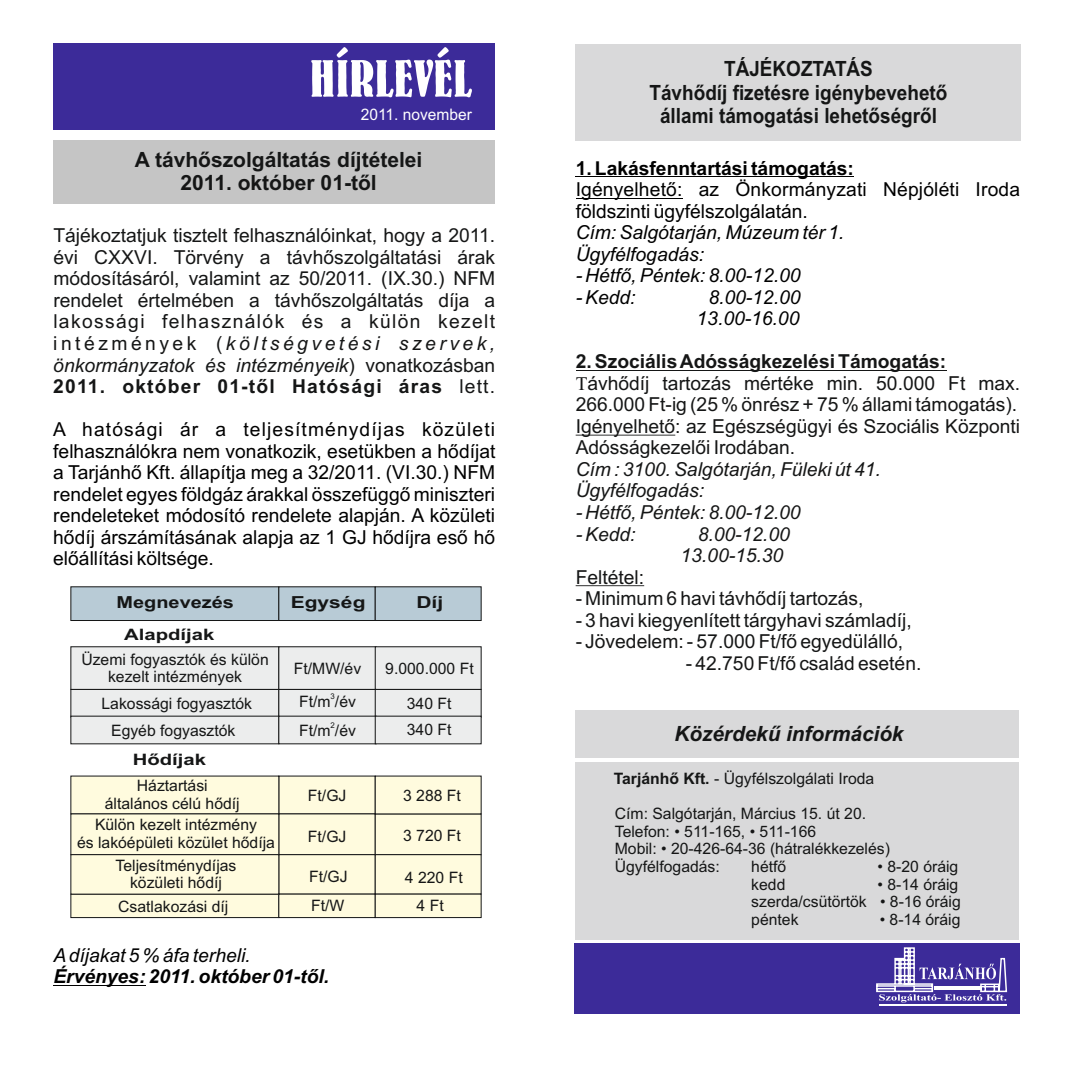
<style>
.page{position:relative;width:1072px;height:1072px;background:#fff}
.page>*{position:absolute;margin:0;border:0;box-sizing:border-box;transform-origin:0 0}
.t1{font:700 21px/23.4px "Arial";color:#151616;text-align:center;scale:.9 1}
.t2{font:700 21px/23.4px "Arial";color:#151616;text-align:center}
.t3{font:italic 700 21px "Arial";color:#151616}
.t4{font:19.25px/21.5px "Arial";color:#151616;text-align:justify}
.t5{font:19.25px/21.5px "Arial";color:#000;text-align:justify}
.t6{font:italic 19.25px/21.5px "Arial";color:#000}
.t7{font:italic 19.25px/21.5px "Arial";color:#151616}
.t8{font:italic 700 19.25px "Arial";color:#000}
.t9{font:700 19.25px "Arial";color:#000}
.t10{font:700 16.62px "Arial";color:#151616;scale:1.2 1}
.t11{font:700 16.62px "Arial";color:#151616;scale:1.27 1}
.t12{font:15.92px "Arial";color:#fff}
.t13{font:15.75px/17.7px "Arial";color:#151616;text-align:center}
.t14{font:700 15.75px "Arial";color:#151616;scale:1.29 1}
.t15{font:7.88px "Arial";color:#151616}
.s1{font-style:italic}
.s2{font-weight:700}
.s3{font-family:"Times New Roman"}
</style>
<div class="page">
<div style="left:53px;top:43px;width:442px;height:87px;background:#3c2b99"></div>
<svg style="left:311px;top:47px;width:161px;height:50px"></svg>
<div style="left:53px;top:141px;width:442px;height:63px;background:#c5c5c5"></div>
<svg style="left:70px;top:586px;width:411px;height:35px;background:#aec0ca"></svg>
<svg style="left:70px;top:646px;width:411px;height:98px;background:#e1e2e2"></svg>
<svg style="left:70px;top:775px;width:411px;height:143px;background:#f3f0d4"></svg>
<hr style="left:53px;top:984px;width:92px;height:1px;background:#000">
<div style="left:575px;top:44px;width:445px;height:96px;background:#d9d9da"></div>
<hr style="left:575px;top:176px;width:279px;height:1px;background:#000">
<hr style="left:575px;top:198px;width:107px;height:1px;background:#000">
<hr style="left:575px;top:370px;width:371px;height:1px;background:#151616">
<hr style="left:575px;top:434px;width:100px;height:1px;background:#151616">
<hr style="left:575px;top:585px;width:69px;height:1px;background:#151616">
<div style="left:574px;top:943px;width:445px;height:70px;background:#3c2b99"></div>
<svg style="left:876px;top:947px;width:131px;height:55px"></svg>
<hr style="left:879px;top:1004px;width:127px;height:1px;background:#fff">
<div style="left:575px;top:761px;width:444px;height:178px;background:#d9d9da"></div>
<div style="left:575px;top:710px;width:444px;height:48px;background:#d9d9da"></div>
<p class="t12" style="left:361px;top:108px;width:113px">2011. november</p>
<p class="t2" style="left:135px;top:149px;width:289px">A távhőszolgáltatás díjtételei<br>2011. október 01-től</p>
<p class="t4" style="left:53px;top:227px;width:443px">Tájékoztatjuk tisztelt felhasználóinkat, hogy a 2011. évi CXXVI. Törvény a távhőszolgáltatási árak módosításáról, valamint az 50/2011. (IX.30.) NFM rendelet értelmében a távhőszolgáltatás díja a lakossági felhasználók és a külön kezelt intézmények (<span class="s1">költségvetési szervek, önkormányzatok és intézményeik</span>) vonatkozásban <span class="s2">2011. október 01-től Hatósági áras</span> lett.</p>
<p class="t5" style="left:53px;top:420px;width:443px">A hatósági ár a teljesítménydíjas közületi felhasználókra nem vonatkozik, esetükben a hődíjat a Tarjánhő Kft. állapítja meg a 32/2011. (VI.30.) NFM rendelet egyes földgáz árakkal összefüggő miniszteri rendeleteket módosító rendelete alapján. A közületi hődíj árszámításának alapja az 1 GJ hődíjra eső hő előállítási költsége.</p>
<p class="t10" style="left:117px;top:596px;width:99px">Megnevezés</p>
<p class="t11" style="left:291px;top:596px;width:60px">Egység</p>
<p class="t11" style="left:416px;top:596px;width:23px">Díj</p>
<p class="t14" style="left:124px;top:628px;width:71px">Alapdíjak</p>
<p class="t13" style="left:81px;top:651px;width:189px">Üzemi fogyasztók és külön kezelt intézmények</p>
<p class="t13" style="left:294px;top:661px;width:69px">Ft/MW/év</p>
<p class="t13" style="left:385px;top:660px;width:90px">9.000.000 Ft</p>
<p class="t13" style="left:101px;top:695px;width:152px">Lakossági fogyasztók</p>
<p class="t15" style="left:330px;top:693px;width:6px">3</p>
<p class="t13" style="left:299px;top:694px;width:58px">Ft/m /év</p>
<p class="t13" style="left:407px;top:695px;width:46px">340 Ft</p>
<p class="t13" style="left:111px;top:722px;width:126px">Egyéb fogyasztók</p>
<p class="t15" style="left:330px;top:722px;width:6px">2</p>
<p class="t13" style="left:299px;top:722px;width:58px">Ft/m /év</p>
<p class="t13" style="left:407px;top:722px;width:46px">340 Ft</p>
<p class="t14" style="left:133px;top:753px;width:58px">Hődíjak</p>
<p class="t13" style="left:105px;top:778px;width:136px">Háztartási általános célú hődíj</p>
<p class="t13" style="left:77px;top:817px;width:199px">Külön kezelt intézmény<br>és lakóépületi közület hődíja</p>
<p class="t13" style="left:308px;top:787px;width:40px">Ft/GJ</p>
<p class="t13" style="left:403px;top:787px;width:59px">3 288 Ft</p>
<p class="t13" style="left:308px;top:829px;width:40px">Ft/GJ</p>
<p class="t13" style="left:403px;top:828px;width:59px">3 720 Ft</p>
<p class="t13" style="left:116px;top:857px;width:122px">Teljesítménydíjas közületi hődíj</p>
<p class="t13" style="left:118px;top:899px;width:112px">Csatlakozási díj</p>
<p class="t13" style="left:311px;top:898px;width:35px">Ft/W</p>
<p class="t13" style="left:416px;top:898px;width:29px">4 Ft</p>
<p class="t6" style="left:53px;top:945px;width:199px">Adíjakat 5 % áfa terheli.</p>
<p class="t8" style="left:53px;top:969px;width:277px">Érvényes: 2011. október 01-től.</p>
<p class="t13" style="left:309px;top:869px;width:40px">Ft/GJ</p>
<p class="t13" style="left:405px;top:869px;width:59px">4 220 Ft</p>
<p class="t1" style="left:649px;top:59px;width:332px">TÁJÉKOZTATÁS<br>Távhődíj fizetésre igénybevehető állami támogatási lehetőségről</p>
<p class="t9" style="left:575px;top:161px;width:280px">1. Lakásfenntartási támogatás:</p>
<p class="t5" style="left:575px;top:180px;width:446px">Igényelhető: az Önkormányzati Népjóléti Iroda földszinti ügyfélszolgálatán.</p>
<p class="t6" style="left:575px;top:223px;width:270px">Cím: Salgótarján, Múzeum tér 1.<br>Ügyfélfogadás:</p>
<p class="t6" style="left:575px;top:266px;width:226px">- Hétfő, Péntek: 8.00-12.00</p>
<p class="t6" style="left:575px;top:288px;width:61px">- Kedd:</p>
<p class="t6" style="left:696px;top:288px;width:105px;text-align:right">8.00-12.00<br>13.00-16.00</p>
<p class="t4" style="left:575px;top:352px;width:446px;text-align:left"><span class="s2">2. Szociális Adósságkezelési Támogatás:<br></span><span class="s3">T</span>ávhődíj tartozás mértéke min. 50.000 Ft max.<br>266.000 Ft-ig (25 % önrész + 75 % állami támogatás).<br>Igényelhető: az Egészségügyi és Szociális Központi Adósságkezelői Irodában.</p>
<p class="t7" style="left:575px;top:460px;width:306px">Cím : 3100. Salgótarján, Füleki út 41.<br>Ügyfélfogadás:</p>
<p class="t7" style="left:575px;top:503px;width:226px">- Hétfő, Péntek: 8.00-12.00</p>
<p class="t7" style="left:575px;top:524px;width:61px">- Kedd:</p>
<p class="t7" style="left:680px;top:524px;width:111px;text-indent:17px">8.00-12.00<br>13.00-15.30</p>
<p class="t4" style="left:575px;top:568px;width:70px">Feltétel:</p>
<p class="t4" style="left:575px;top:589px;width:289px">- Minimum 6 havi távhődíj tartozás,</p>
<p class="t4" style="left:575px;top:611px;width:337px">- 3 havi kiegyenlített tárgyhavi számladíj,</p>
<p class="t4" style="left:575px;top:632px;width:329px">- Jövedelem: - 57.000 Ft/fő egyedülálló,</p>
<p class="t4" style="left:686px;top:654px;width:237px">- 42.750 Ft/fő család esetén.</p>
<p class="t3" style="left:674px;top:725px;width:230px">Közérdekű információk</p>
<p class="t13" style="left:613px;top:771px;width:262px"><span class="s2">Tarjánhő Kft.</span> - Ügyfélszolgálati Iroda</p>
<p class="t13" style="left:615px;top:806px;width:277px;text-align:left">Cím: Salgótarján, Március 15. út 20.<br>Telefon: • 511-165, • 511-166<br>Mobil: • 20-426-64-36 (hátralékkezelés)<br>Ügyfélfogadás:</p>
<p class="t13" style="left:751px;top:859px;width:37px">hétfő</p>
<p class="t13" style="left:877px;top:859px;width:82px">• 8-20 óráig</p>
<p class="t13" style="left:751px;top:876px;width:36px">kedd</p>
<p class="t13" style="left:751px;top:876px;width:211px;text-align:left;text-indent:126px">• 8-14 óráig szerda/csütörtök • 8-16 óráig péntek</p>
<p class="t13" style="left:879px;top:911px;width:82px">• 8-14 óráig</p>
</div>
